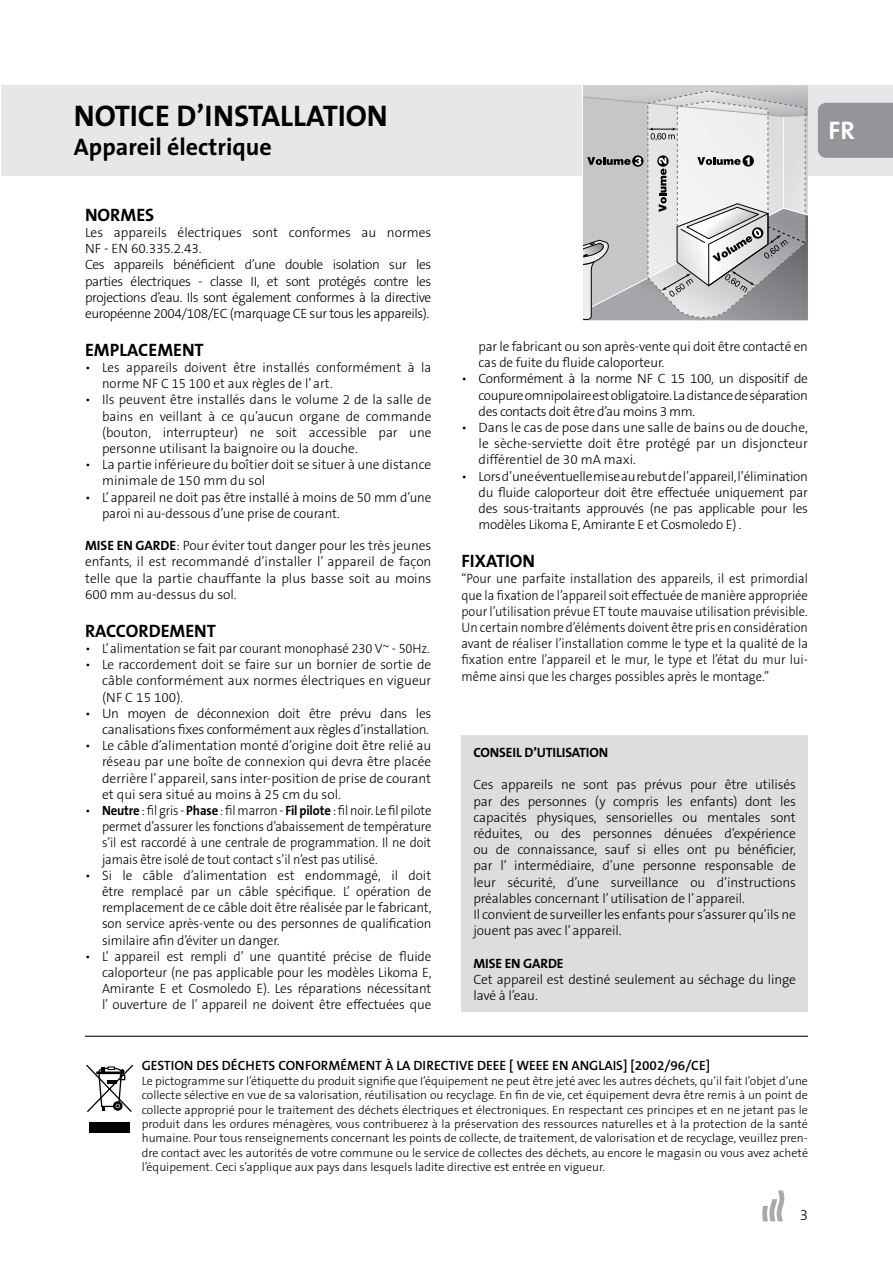
<style>
.page{position:relative;width:893px;height:1263px;background:#fff}
.page>*{position:absolute;margin:0;border:0;box-sizing:border-box;transform-origin:0 0}
.t1{font:700 30px "The Sans B7";color:#000}
.t2{font:700 25.5px "The Sans B7";color:#fff}
.t3{font:700 24px "The Sans B7";color:#000}
.t4{font:700 18px "The Sans B7";color:#000}
.t5{font:300 15px "The Sans B3";color:#000}
.t6{font:300 13.5px/16.2px "The Sans B3";letter-spacing:-.01em;color:#000;text-align:justify}
.t7{font:300 13.5px/16.2px "The Sans B3";letter-spacing:-.01em;color:#000;text-align:justify;scale:.94 1}
.t8{font:300 13.5px/16.2px "The Sans B3";letter-spacing:-.03em;color:#000}
.t9{font:600 13.5px "The Sans B6";color:#000}
.t10{font:700 13.5px "The Sans B7";letter-spacing:-.01em;color:#000}
.t11{font:300 12px/14.4px "The Sans B3";color:#000;text-align:justify}
.s1{font-family:"The Sans B7";font-weight:700}
</style>
<div class="page">
<svg style="left:762px;top:1190px;width:22px;height:31px"></svg>
<div style="left:89px;top:1122px;width:41px;height:11px;background:#000"></div>
<svg style="left:86px;top:1065px;width:47px;height:47px"></svg>
<div style="left:2px;top:85px;width:891px;height:91px;background:#e6e7e8"></div>
<hr style="left:85px;top:1036px;width:723px;height:1px;background:#000">
<svg style="left:583px;top:85px;width:225px;height:236px"></svg>
<div style="left:461px;top:735px;width:347px;height:277px;background:#dcddde"></div>
<div style="left:818px;top:103px;width:75px;height:55px;background:#939598"></div>
<h1 class="t1" style="left:74px;top:100px;width:316px">NOTICE D’INSTALLATION</h1>
<h3 class="t3" style="left:74px;top:134px;width:199px">Appareil électrique</h3>
<h3 class="t4" style="left:85px;top:205px;width:71px">NORMES</h3>
<p class="t8" style="left:85px;top:225px;width:348px">Les appareils électriques sont conformes au normes NF - EN 60.335.2.43.<br>Ces appareils bénéficient d’une double isolation sur les parties électriques - classe II, et sont protégés contre les projections d’eau. Ils sont également conformes à la directive européenne 2004/108/EC (marquage CE sur tous les appareils).</p>
<h3 class="t4" style="left:85px;top:340px;width:120px">EMPLACEMENT</h3>
<p class="t6" style="left:102px;top:360px;width:331px;text-indent:-17px">• Les appareils doivent être installés conformément à la norme NF C 15 100 et aux règles de l’ art.</p>
<p class="t6" style="left:102px;top:393px;width:331px;text-indent:-17px">• Ils peuvent être installés dans le volume 2 de la salle de bains en veillant à ce qu’aucun organe de commande (bouton, interrupteur) ne soit accessible par une personne utilisant la baignoire ou la douche.</p>
<p class="t6" style="left:102px;top:457px;width:331px;text-indent:-17px">• La partie inférieure du boîtier doit se situer à une distance minimale de 150 mm du sol</p>
<p class="t6" style="left:102px;top:490px;width:331px;text-indent:-17px">• L’ appareil ne doit pas être installé à moins de 50 mm d’une paroi ni au-dessous d’une prise de courant.</p>
<p class="t6" style="left:85px;top:538px;width:348px"><span class="s1">MISE EN GARDE</span>: Pour éviter tout danger pour les très jeunes enfants, il est recommandé d’installer l’ appareil de façon telle que la partie chauffante la plus basse soit au moins 600 mm au-dessus du sol.</p>
<h3 class="t4" style="left:85px;top:621px;width:132px">RACCORDEMENT</h3>
<p class="t6" style="left:85px;top:641px;width:346px">• L’ alimentation se fait par courant monophasé 230 V~ - 50Hz.</p>
<p class="t6" style="left:102px;top:657px;width:331px;text-indent:-17px">• Le raccordement doit se faire sur un bornier de sortie de câble conformément aux normes électriques en vigueur (NF C 15 100).</p>
<p class="t6" style="left:85px;top:706px;width:348px;text-align:right">• Un moyen de déconnexion doit être prévu dans les canalisations fixes conformément aux règles d’installation.</p>
<p class="t6" style="left:102px;top:738px;width:331px;text-indent:-17px">• Le câble d’alimentation monté d’origine doit être relié au réseau par une boîte de connexion qui devra être placée derrière l’ appareil, sans inter-position de prise de courant et qui sera situé au moins à 25 cm du sol.</p>
<p class="t6" style="left:102px;top:803px;width:331px;text-indent:-17px">• <span class="s1">Neutre</span> : fil gris - <span class="s1">Phase</span> : fil marron - <span class="s1">Fil pilote</span> : fil noir. Le fil pilote permet d’assurer les fonctions d’abaissement de température s’il est raccordé à une centrale de programmation. Il ne doit jamais être isolé de tout contact s’il n’est pas utilisé.</p>
<p class="t6" style="left:102px;top:868px;width:331px;text-indent:-17px">• Si le câble d’alimentation est endommagé, il doit être remplacé par un câble spécifique. L’ opération de remplacement de ce câble doit être réalisée par le fabricant, son service après-vente ou des personnes de qualification similaire afin d’éviter un danger.</p>
<p class="t6" style="left:102px;top:949px;width:331px;text-indent:-17px">• L’ appareil est rempli d’ une quantité précise de fluide caloporteur (ne pas applicable pour les modèles Likoma E, Amirante E et Cosmoledo E). Les réparations nécessitant l’ ouverture de l’ appareil ne doivent être effectuées que</p>
<p class="t6" style="left:479px;top:339px;width:331px">par le fabricant ou son après-vente qui doit être contacté en cas de fuite du fluide caloporteur.</p>
<p class="t6" style="left:479px;top:372px;width:331px;text-indent:-17px">• Conformément à la norme NF C 15 100, un dispositif de coupure omnipolaire est obligatoire. La distance de séparation des contacts doit être d’au moins 3 mm.</p>
<p class="t6" style="left:479px;top:420px;width:331px;text-indent:-17px">• Dans le cas de pose dans une salle de bains ou de douche, le sèche-serviette doit être protégé par un disjoncteur différentiel de 30 mA maxi.</p>
<p class="t6" style="left:479px;top:469px;width:331px;text-indent:-17px">• Lors d’une éventuelle mise au rebut de l’appareil, l’élimination du fluide caloporteur doit être effectuée uniquement par des sous-traitants approuvés (ne pas applicable pour les modèles Likoma E, Amirante E et Cosmoledo E) .</p>
<h3 class="t4" style="left:462px;top:551px;width:75px">FIXATION</h3>
<p class="t7" style="left:462px;top:571px;width:370px">“Pour une parfaite installation des appareils, il est primordial que la fixation de l’appareil soit effectuée de manière appropriée pour l’utilisation prévue ET toute mauvaise utilisation prévisible.<br>Un certain nombre d’éléments doivent être pris en considération avant de réaliser l’installation comme le type et la qualité de la fixation entre l’appareil et le mur, le type et l’état du mur lui&shy;même ainsi que les charges possibles après le montage.”</p>
<p class="t10" style="left:473px;top:745px;width:136px">CONSEIL D’UTILISATION</p>
<p class="t6" style="left:473px;top:777px;width:324px;text-align:left">Ces appareils ne sont pas prévus pour être utilisés par des personnes (y compris les enfants) dont les capacités physiques, sensorielles ou mentales sont réduites, ou des personnes dénuées d’expérience ou de connaissance, sauf si elles ont pu bénéficier, par l’ intermédiaire, d’une personne responsable de leur sécurité, d’une surveillance ou d’instructions préalables concernant l’ utilisation de l’ appareil.<br>Il convient de surveiller les enfants pour s’assurer qu’ils ne jouent pas avec l’ appareil.</p>
<p class="t10" style="left:473px;top:956px;width:92px">MISE EN GARDE</p>
<p class="t6" style="left:473px;top:972px;width:324px">Cet appareil est destiné seulement au séchage du linge lavé à l’eau.</p>
<p class="t9" style="left:142px;top:1059px;width:17px">GESTION</p>
<p class="t9" style="left:196px;top:1059px;width:8px">DES</p>
<p class="t9" style="left:222px;top:1059px;width:25px">DÉCHETS</p>
<p class="t9" style="left:278px;top:1059px;width:10px">CON</p>
<p class="t9" style="left:305px;top:1059px;width:63px">FORMÉMENT</p>
<p class="t9" style="left:385px;top:1059px;width:36px">À LA DIRECTIVE</p>
<p class="t9" style="left:477px;top:1059px;width:103px">DEEE [ WEEE EN ANGLAIS</p>
<p class="t9" style="left:623px;top:1059px;width:89px">] [2002/96/CE]</p>
<p class="t11" style="left:142px;top:1074px;width:668px">Le pictogramme sur l’étiquette du produit signifie que I’équipement ne peut être jeté avec les autres déchets, qu’il fait I’objet d’une collecte sélective en vue de sa valorisation, réutilisation ou recyclage. En fin de vie, cet équipement devra être remis à un point de collecte approprié pour le traitement des déchets électriques et électroniques. En respectant ces principes et en ne jetant pas le produit dans les ordures ménagères, vous contribuerez à la préservation des ressources naturelles et à la protection de la santé humaine. Pour tous renseignements concernant les points de collecte, de traitement, de valorisation et de recyclage, veuillez pren&shy;dre contact avec les autorités de votre commune ou le service de collectes des déchets, au encore le magasin ou vous avez acheté l’équipement. Ceci s’applique aux pays dans lesquels ladite directive est entrée en vigueur.</p>
<p class="t5" style="left:800px;top:1208px;width:10px">3</p>
<h2 class="t2" style="left:828px;top:117px;width:28px">FR</h2>
</div>
